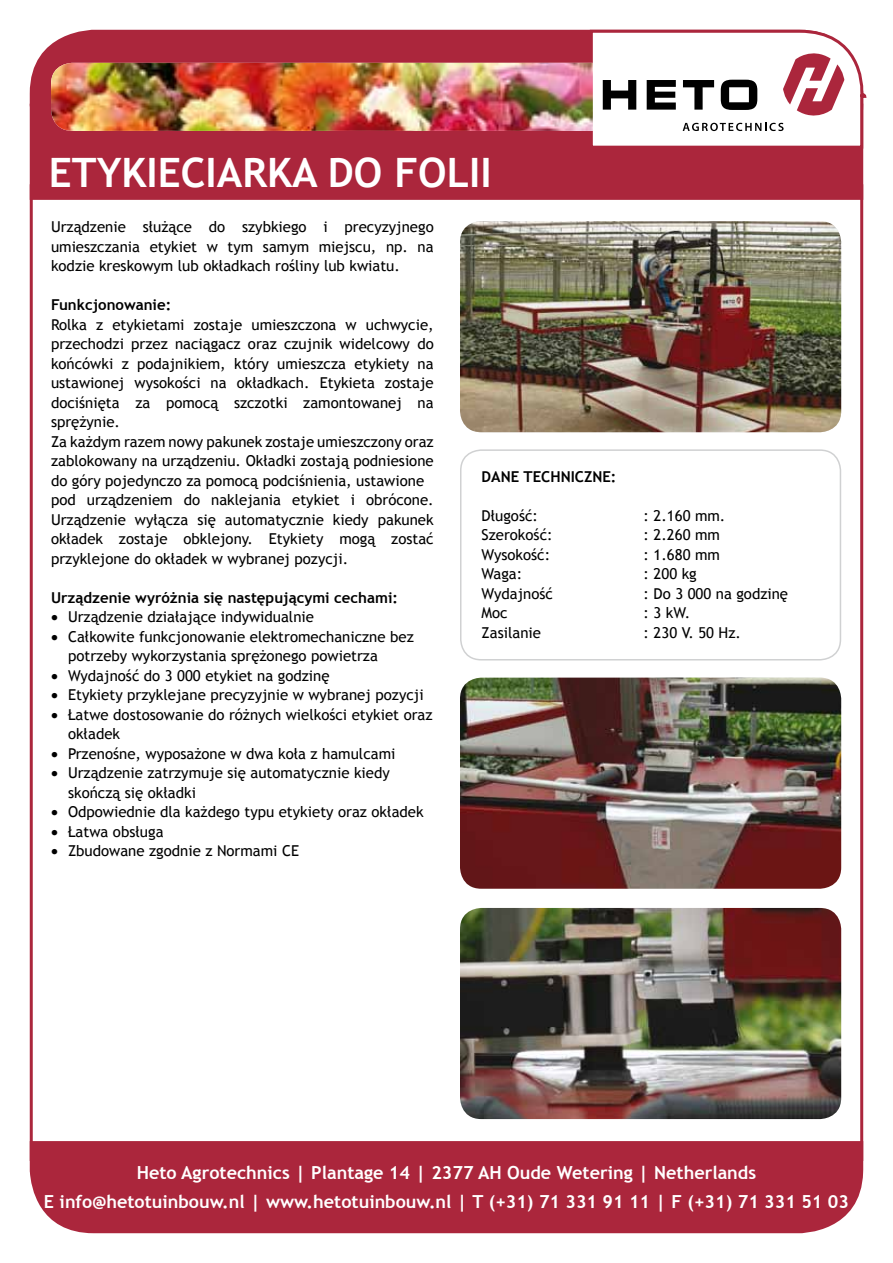
<style>
.page{position:relative;width:893px;height:1263px;background:#fff}
.page>*{position:absolute;margin:0;border:0;box-sizing:border-box;transform-origin:0 0}
.t1{font:700 40.5px "Trebuchet MS";color:#fff}
.t2{font:700 18px/28.5px "Trebuchet MS";color:#fff;text-align:center}
.t3{font:15px/19.5px "Trebuchet MS";color:#000}
.t4{font:700 15px "Trebuchet MS";color:#000}
</style>
<div class="page">
<img style="left:31px;top:29px;width:836px;height:1205px">
<svg style="left:51px;top:31px;width:814px;height:116px"></svg>
<img style="left:51px;top:63px;width:542px;height:68px">
<h1 class="t1" style="left:49px;top:147px;width:430px">ETYKI ECIARKA DO FOLII</h1>
<p class="t3" style="left:51px;top:217px;width:384px;text-align:justify">Urządzenie służące do szybkiego i precyzyjnego umieszczania etykiet w tym samym miejscu, np. na kodzie kreskowym lub okładkach rośliny lub kwiatu.</p>
<p class="t4" style="left:51px;top:295px;width:122px">Funkcjonowanie:</p>
<p class="t3" style="left:51px;top:315px;width:384px">Rolka z etykietami zostaje umieszczona w uchwycie, przechodzi przez naciągacz oraz czujnik widelcowy do końcówki z podajnikiem, który umieszcza etykiety na ustawionej wysokości na okładkach. Etykieta zostaje dociśnięta za pomocą szczotki zamontowanej na sprężynie.<br>Za każdym razem nowy pakunek zostaje umieszczony oraz zablokowany na urządzeniu. Okładki zostają podniesione do góry pojedynczo za pomocą podciśnienia, ustawione pod urządzeniem do naklejania etykiet i obrócone.<br>Urządzenie wyłącza się automatycznie kiedy pakunek okładek zostaje obklejony. Etykiety mogą zostać przyklejone do okładek w wybranej pozycji.</p>
<p class="t4" style="left:51px;top:588px;width:348px">Urządzenie wyróżnia się następującymi cechami:</p>
<p class="t3" style="left:51px;top:607px;width:264px">• Urządzenie działające indywidualnie</p>
<p class="t3" style="left:68px;top:627px;width:347px;text-indent:-17px">• Całkowite funkcjonowanie elektromechaniczne bez potrzeby wykorzystania sprężonego powietrza</p>
<p class="t3" style="left:51px;top:666px;width:280px">• Wydajność do 3 000 etykiet na godzinę</p>
<p class="t3" style="left:51px;top:685px;width:374px">• Etykiety przyklejane precyzyjnie w wybranej pozycji</p>
<p class="t3" style="left:68px;top:705px;width:366px;text-indent:-17px">• Łatwe dostosowanie do różnych wielkości etykiet oraz okładek</p>
<p class="t3" style="left:51px;top:744px;width:346px">• Przenośne, wyposażone w dwa koła z hamulcami</p>
<p class="t3" style="left:68px;top:763px;width:323px;text-indent:-17px">• Urządzenie zatrzymuje się automatycznie kiedy skończą się okładki</p>
<p class="t3" style="left:51px;top:802px;width:374px">• Odpowiednie dla każdego typu etykiety oraz okładek</p>
<p class="t3" style="left:51px;top:822px;width:114px">• Łatwa obsługa</p>
<p class="t3" style="left:51px;top:841px;width:250px">• Zbudowane zgodnie z Normami CE</p>
<p class="t4" style="left:482px;top:467px;width:136px">DANE TECHNICZNE:</p>
<p class="t3" style="left:482px;top:506px;width:58px">Długość:</p>
<p class="t3" style="left:644px;top:506px;width:83px">: 2.160 mm.</p>
<p class="t3" style="left:482px;top:525px;width:73px">Szerokość:</p>
<p class="t3" style="left:644px;top:525px;width:78px">: 2.260 mm</p>
<p class="t3" style="left:482px;top:545px;width:70px">Wysokość:</p>
<p class="t3" style="left:644px;top:545px;width:78px">: 1.680 mm</p>
<p class="t3" style="left:482px;top:564px;width:42px">Waga:</p>
<p class="t3" style="left:644px;top:564px;width:55px">: 200 kg</p>
<p class="t3" style="left:482px;top:584px;width:73px">Wydajność</p>
<p class="t3" style="left:644px;top:584px;width:146px">: Do 3 000 na godzinę</p>
<p class="t3" style="left:482px;top:603px;width:28px">Moc</p>
<p class="t3" style="left:644px;top:603px;width:48px">: 3 kW.</p>
<p class="t3" style="left:482px;top:623px;width:61px">Zasilanie</p>
<p class="t3" style="left:644px;top:623px;width:99px">: 230 V. 50 Hz.</p>
<p class="t2" style="left:44px;top:1158px;width:806px">Heto Agrotechnics | Plantage 14 | 2377 AH Oude Wetering | Netherlands<br>E info@hetotuinbouw.nl | www.hetotuinbouw.nl | T (+31) 71 331 91 11 | F (+31) 71 331 51 03</p>
</div>
